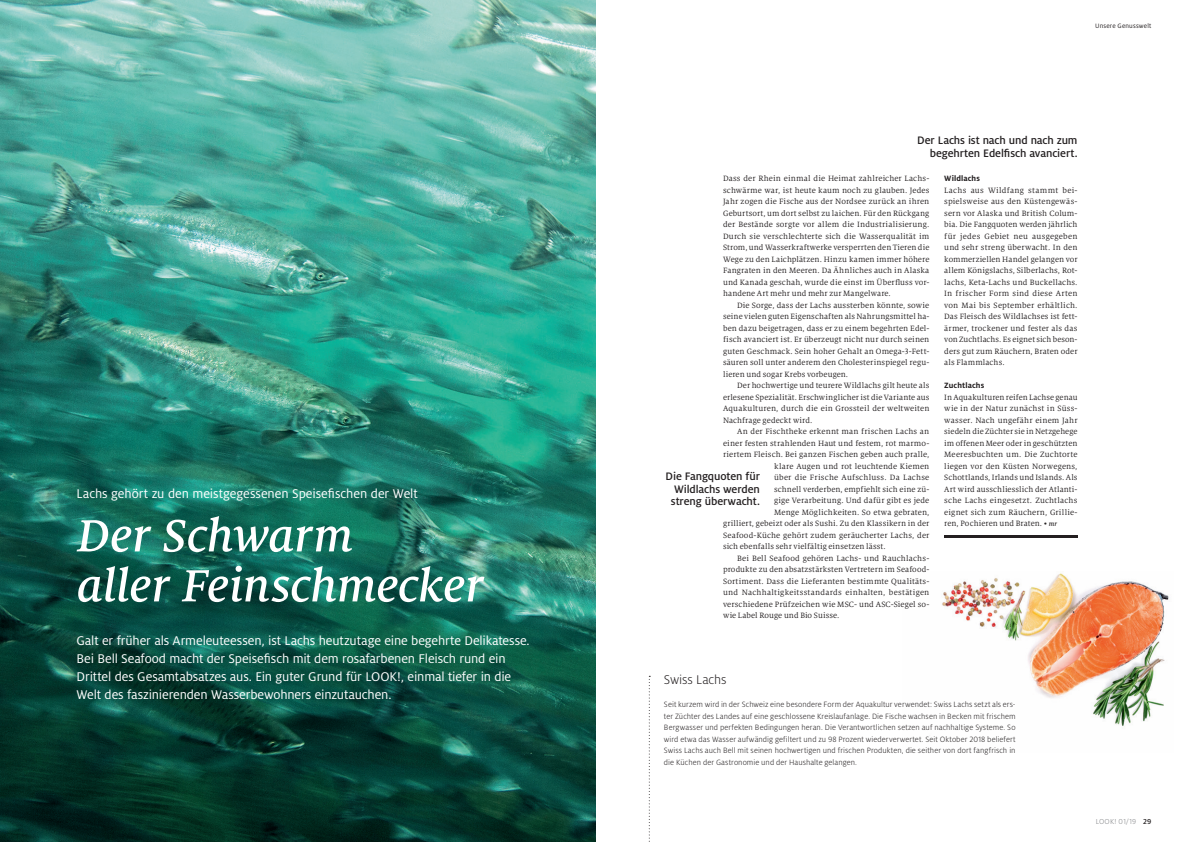
<style>
.page{position:relative;width:1191px;height:842px;background:#fff}
.page>*{position:absolute;margin:0;border:0;box-sizing:border-box;transform-origin:0 0}
.t1{font:italic 500 50px/50px "Milo Serif Pro";letter-spacing:-.005em;color:#fff}
.t2{font:14px/18px "Milo Pro";letter-spacing:-.01em;color:#fff}
.t3{font:300 14px "Milo Pro";letter-spacing:-.01em;color:#231f20}
.t4{font:500 12px/12.5px "Milo Pro";letter-spacing:-.01em;color:#231f20;text-align:justify}
.t5{font:8.5px/11.5px "Milo Serif Pro";letter-spacing:.015em;color:#231f20;text-align:justify}
.t6{font:300 8.5px/11.5px "Milo Pro";letter-spacing:.005em;color:#231f20;text-align:justify}
.t7{font:700 8.5px "Milo Pro";letter-spacing:.015em;color:#231f20}
.t8{font:300 8px "Milo Pro";letter-spacing:.025em;color:#808285}
.t9{font:7px "Milo Pro";letter-spacing:.02em;color:#231f20}
.s1{font-weight:500;font-style:italic;font-size:7px}
.s2{font-weight:500;color:#231f20}
</style>
<div class="page">
<img style="left:0;top:0;width:595px;height:842px">
<img style="left:942px;top:573px;width:227px;height:154px">
<img style="left:595px;top:0;width:1px;height:842px">
<hr style="left:944px;top:536px;width:133px;height:2px;background:#231f20">
<svg style="left:649px;top:676px;width:1px;height:166px"></svg>
<h2 class="t2" style="left:77px;top:485px;width:343px">Lachs gehört zu den meistgegessenen Speisefischen der Welt</h2>
<h1 class="t1" style="left:77px;top:511px;width:408px">Der Schwarm<br>aller Feinschmecker</h1>
<p class="t2" style="left:77px;top:632px;width:455px">Galt er früher als Armeleuteessen, ist Lachs heutzutage eine begehrte Delikatesse.<br>Bei Bell Seafood macht der Speisefisch mit dem rosafarbenen Fleisch rund ein Drittel des Gesamtabsatzes aus. Ein guter Grund für LOOK!, einmal tiefer in die Welt des faszinierenden Wasserbewohners einzutauchen.</p>
<p class="t9" style="left:1095px;top:22px;width:58px">Unsere Genusswelt</p>
<h3 class="t4" style="left:917px;top:134px;width:162px;text-align:right">Der Lachs ist nach und nach zum begehrten Edelfisch avanciert.</h3>
<p class="t5" style="left:723px;top:173px;width:208px">Dass der Rhein einmal die Heimat zahlreicher Lachs&shy;schwärme war, ist heute kaum noch zu glauben. Jedes Jahr zogen die Fische aus der Nordsee zurück an ihren Geburtsort, um dort selbst zu laichen. Für den Rückgang der Bestände sorgte vor allem die Industrialisierung.<br>Durch sie verschlechterte sich die Wasserqualität im Strom, und Wasserkraftwerke versperrten den Tieren die Wege zu den Laichplätzen. Hinzu kamen immer höhere Fangraten in den Meeren. Da Ähnliches auch in Alaska und Kanada geschah, wurde die einst im Überfluss vor&shy;handene Art mehr und mehr zur Mangelware.</p>
<p class="t5" style="left:723px;top:299px;width:208px;text-indent:14px">Die Sorge, dass der Lachs aussterben könnte, sowie seine vielen guten Eigenschaften als Nahrungsmittel ha&shy;ben dazu beigetragen, dass er zu einem begehrten Edel&shy;fisch avanciert ist. Er überzeugt nicht nur durch seinen guten Geschmack. Sein hoher Gehalt an Omega-3-Fett&shy;säuren soll unter anderem den Cholesterinspiegel regu&shy;lieren und sogar Krebs vorbeugen.</p>
<p class="t5" style="left:723px;top:380px;width:208px;text-indent:14px">Der hochwertige und teurere Wildlachs gilt heute als erlesene Spezialität. Erschwinglicher ist die Variante aus Aquakulturen, durch die ein Grossteil der weltweiten Nachfrage gedeckt wird.</p>
<p class="t5" style="left:737px;top:426px;width:194px">An der Fischtheke erkennt man frischen Lachs an</p>
<p class="t5" style="left:723px;top:437px;width:208px">einer festen strahlenden Haut und festem, rot marmo-</p>
<p class="t5" style="left:723px;top:449px;width:208px">riertem Fleisch. Bei ganzen Fischen geben auch pralle,</p>
<p class="t5" style="left:774px;top:460px;width:157px">klare Augen und rot leuchtende Kiemen</p>
<p class="t5" style="left:774px;top:472px;width:157px">über die Frische Aufschluss. Da Lachse</p>
<p class="t5" style="left:774px;top:483px;width:157px">schnell verderben, empfiehlt sich eine zü-</p>
<p class="t5" style="left:774px;top:495px;width:157px">gige Verarbeitung. Und dafür gibt es jede</p>
<p class="t5" style="left:774px;top:506px;width:157px">Menge Möglichkeiten. So etwa gebraten,</p>
<p class="t5" style="left:723px;top:518px;width:208px">grilliert, gebeizt oder als Sushi. Zu den Klassikern in der</p>
<p class="t5" style="left:723px;top:529px;width:208px">Seafood-Küche gehört zudem geräucherter Lachs, der</p>
<p class="t5" style="left:723px;top:541px;width:164px">sich ebenfalls sehr vielfältig einsetzen lässt.</p>
<p class="t5" style="left:737px;top:552px;width:194px">Bei Bell Seafood gehören Lachs- und Rauchlachs-</p>
<p class="t5" style="left:723px;top:564px;width:208px">produkte zu den absatzstärksten Vertretern im Seafood-</p>
<p class="t5" style="left:723px;top:575px;width:208px">Sortiment. Dass die Lieferanten bestimmte Qualitäts-</p>
<p class="t5" style="left:723px;top:587px;width:208px">und Nachhaltigkeitsstandards einhalten, bestätigen</p>
<p class="t5" style="left:723px;top:598px;width:208px">verschiedene Prüfzeichen wie MSC- und ASC-Siegel so-</p>
<p class="t5" style="left:723px;top:610px;width:118px">wie Label Rouge und Bio Suisse.</p>
<h3 class="t4" style="left:671px;top:470px;width:91px;text-indent:-5px">Die Fangquoten für Wildlachs werden streng überwacht.</h3>
<p class="t7" style="left:944px;top:174px;width:37px">Wildlachs</p>
<p class="t5" style="left:944px;top:184px;width:135px">Lachs aus Wildfang stammt bei&shy;spielsweise aus den Küstengewäs&shy;sern vor Alaska und British Colum&shy;bia. Die Fangquoten werden jährlich für jedes Gebiet neu ausgegeben und sehr streng überwacht. In den kommerziellen Handel gelangen vor allem Königslachs, Silberlachs, Rot&shy;lachs, Keta-Lachs und Buckellachs.<br>In frischer Form sind diese Arten von Mai bis September erhältlich.<br>Das Fleisch des Wildlachses ist fett&shy;ärmer, trockener und fester als das von Zuchtlachs. Es eignet sich beson&shy;ders gut zum Räuchern, Braten oder als Flammlachs.</p>
<p class="t7" style="left:944px;top:381px;width:42px">Zuchtlachs</p>
<p class="t5" style="left:944px;top:391px;width:135px">In Aquakulturen reifen Lachse genau wie in der Natur zunächst in Süss&shy;wasser. Nach ungefähr einem Jahr siedeln die Züchter sie in Netzgehege im offenen Meer oder in geschützten Meeresbuchten um. Die Zuchtorte liegen vor den Küsten Norwegens, Schottlands, Irlands und Islands. Als Art wird ausschliesslich der Atlanti&shy;sche Lachs eingesetzt. Zuchtlachs eignet sich zum Räuchern, Grillie&shy;ren, Pochieren und Braten. • <span class="s1">mr</span></p>
<h2 class="t3" style="left:664px;top:672px;width:64px">Swiss Lachs</h2>
<p class="t6" style="left:664px;top:699px;width:353px">Seit kurzem wird in der Schweiz eine besondere Form der Aquakultur verwendet: Swiss Lachs setzt als ers&shy;ter Züchter des Landes auf eine geschlossene Kreislaufanlage. Die Fische wachsen in Becken mit frischem Bergwasser und perfekten Bedingungen heran. Die Verantwortlichen setzen auf nachhaltige Systeme. So wird etwa das Wasser aufwändig gefiltert und zu 98 Prozent wiederverwertet. Seit Oktober 2018 beliefert Swiss Lachs auch Bell mit seinen hochwertigen und frischen Produkten, die seither von dort fangfrisch in die Küchen der Gastronomie und der Haushalte gelangen.</p>
<p class="t8" style="left:1095px;top:817px;width:57px">LOOK! 01/19 <span class="s2">29</span></p>
</div>
